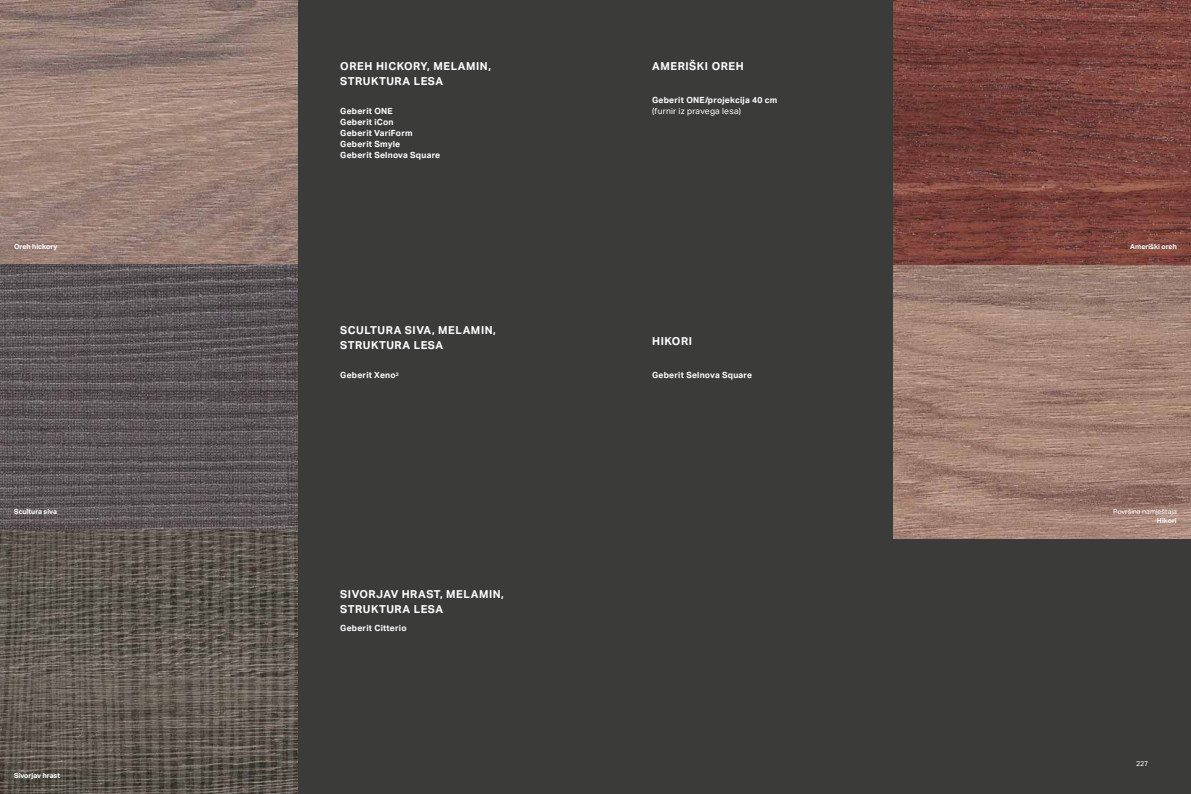
<style>
.page{position:relative;width:1191px;height:794px;background:#fff}
.page>*{position:absolute;margin:0;border:0;box-sizing:border-box;transform-origin:0 0}
.t1{font:700 11px/15px "Aktiv Grotesk Geberit";letter-spacing:.05em;color:#fff}
.t2{font:700 8.5px/11px "Aktiv Grotesk Geberit";letter-spacing:.025em;color:#fff}
.t3{font:8.5px "Aktiv Grotesk Geberit";letter-spacing:.025em;color:#fff}
.t4{font:700 7px "Aktiv Grotesk Geberit";color:#fff}
.t5{font:7px "Aktiv Grotesk Geberit";color:#fff}
</style>
<div class="page">
<div style="left:298px;top:0;width:893px;height:794px;background:#3b3b3a"></div>
<img style="left:893px;top:0;width:298px;height:265px">
<img style="left:0;top:0;width:298px;height:794px">
<svg style="left:893px;top:265px;width:298px;height:274px;background:#a38276"></svg>
<p class="t4" style="left:14px;top:242px;width:45px">Oreh hickory</p>
<p class="t4" style="left:14px;top:507px;width:44px">Scultura siva</p>
<p class="t4" style="left:14px;top:771px;width:47px">Sivorjav hrast</p>
<p class="t1" style="left:340px;top:59px;width:152px">OREH HICKORY, MELAMIN,<br>STRUKTURA LESA</p>
<p class="t2" style="left:340px;top:106px;width:101px">Geberit ONE<br>Geberit iCon<br>Geberit VariForm<br>Geberit Smyle<br>Geberit Selnova Square</p>
<p class="t1" style="left:340px;top:323px;width:157px">SCULTURA SIVA, MELAMIN,<br>STRUKTURA LESA</p>
<p class="t2" style="left:340px;top:370px;width:60px">Geberit Xeno<sup>2</sup></p>
<p class="t1" style="left:340px;top:587px;width:165px">SIVORJAV HRAST, MELAMIN,<br>STRUKTURA LESA</p>
<p class="t2" style="left:340px;top:623px;width:68px">Geberit Citterio</p>
<p class="t1" style="left:652px;top:59px;width:93px">AMERIŠKI OREH</p>
<p class="t2" style="left:652px;top:95px;width:127px">Geberit ONE/projekcija 40 cm</p>
<p class="t3" style="left:652px;top:106px;width:90px">(furnir iz pravega lesa)</p>
<p class="t1" style="left:652px;top:334px;width:41px">HIKORI</p>
<p class="t2" style="left:652px;top:370px;width:101px">Geberit Selnova Square</p>
<p class="t4" style="left:1130px;top:242px;width:48px">Ameriški oreh</p>
<p class="t5" style="left:1113px;top:507px;width:65px">Površina namještaja</p>
<p class="t4" style="left:1156px;top:516px;width:21px">Hikori</p>
<p class="t5" style="left:1136px;top:759px;width:14px">227</p>
</div>
